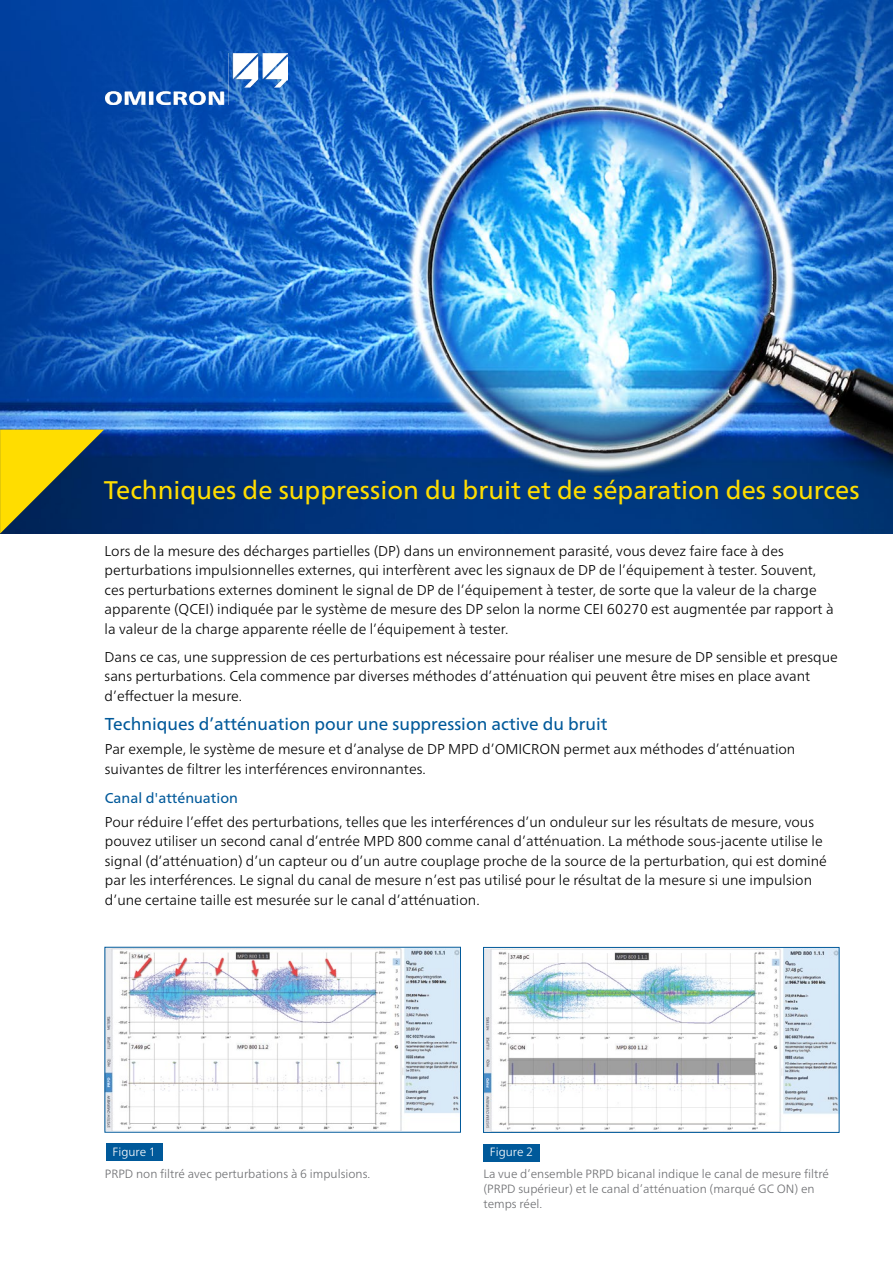
<style>
.page{position:relative;width:893px;height:1263px;background:#fff}
.page>*{position:absolute;margin:0;border:0;box-sizing:border-box;transform-origin:0 0}
.t1{font:25.5px "Frutiger Neue LTW1 G";color:#fd0}
.t2{font:17.25px "Frutiger Neue LTW1 G";color:#00599a}
.t3{font:300 14.25px/19.5px "Frutiger Neue LTW1 G";color:#000}
.t4{font:14.25px "Frutiger Neue LTW1 G";color:#00599a}
.t5{font:300 12px/15px "Frutiger Neue LTW1 G";color:#6d6e71}
.t6{font:300 12px "Frutiger Neue LTW1 G";color:#fff}
</style>
<div class="page">
<img style="left:0;top:0;width:893px;height:534px">
<svg style="left:0;top:429px;width:104px;height:105px;background:#7f812f"></svg>
<img style="left:105px;top:54px;width:182px;height:50px">
<div style="left:483px;top:1144px;width:57px;height:17px;background:#00599a"></div>
<div style="left:106px;top:1143px;width:56px;height:18px;background:#00599a"></div>
<img style="left:107px;top:949px;width:352px;height:181px">
<img style="left:485px;top:949px;width:352px;height:181px">
<div style="left:483px;top:947px;width:356px;height:185px;border:1px solid #00599a"></div>
<p class="t1" style="left:104px;top:472px;width:757px">Techniques de suppression du bruit et de séparation des sources</p>
<p class="t3" style="left:105px;top:541px;width:730px">Lors de la mesure des décharges partielles (DP) dans un environnement parasité, vous devez faire face à des perturbations impulsionnelles externes, qui interfèrent avec les signaux de DP de l’équipement à tester. Souvent, ces perturbations externes dominent le signal de DP de l’équipement à tester, de sorte que la valeur de la charge apparente (QCEI) indiquée par le système de mesure des DP selon la norme CEI 60270 est augmentée par rapport à la valeur de la charge apparente réelle de l’équipement à tester.</p>
<p class="t3" style="left:105px;top:647px;width:735px">Dans ce cas, une suppression de ces perturbations est nécessaire pour réaliser une mesure de DP sensible et presque sans perturbations. Cela commence par diverses méthodes d’atténuation qui peuvent être mises en place avant d’effectuer la mesure.</p>
<p class="t2" style="left:105px;top:711px;width:504px">Techniques d’atténuation pour une suppression active du bruit</p>
<p class="t3" style="left:105px;top:739px;width:692px">Par exemple, le système de mesure et d’analyse de DP MPD d’OMICRON permet aux méthodes d’atténuation suivantes de filtrer les interférences environnantes.</p>
<p class="t4" style="left:105px;top:787px;width:135px">Canal d'atténuation</p>
<p class="t3" style="left:105px;top:812px;width:723px">Pour réduire l’effet des perturbations, telles que les interférences d’un onduleur sur les résultats de mesure, vous pouvez utiliser un second canal d’entrée MPD 800 comme canal d’atténuation. La méthode sous-jacente utilise le signal (d’atténuation) d’un capteur ou d’un autre couplage proche de la source de la perturbation, qui est dominé par les interférences. Le signal du canal de mesure n’est pas utilisé pour le résultat de la mesure si une impulsion d’une certaine taille est mesurée sur le canal d’atténuation.</p>
<p class="t6" style="left:113px;top:1144px;width:45px">Figure 1</p>
<p class="t5" style="left:105px;top:1167px;width:267px">PRPD non filtré avec perturbations à 6 impulsions.</p>
<p class="t6" style="left:490px;top:1144px;width:45px">Figure 2</p>
<p class="t5" style="left:483px;top:1166px;width:347px">La vue d’ensemble PRPD bicanal indique le canal de mesure filtré (PRPD supérieur) et le canal d’atténuation (marqué GC ON) en temps réel.</p>
</div>
